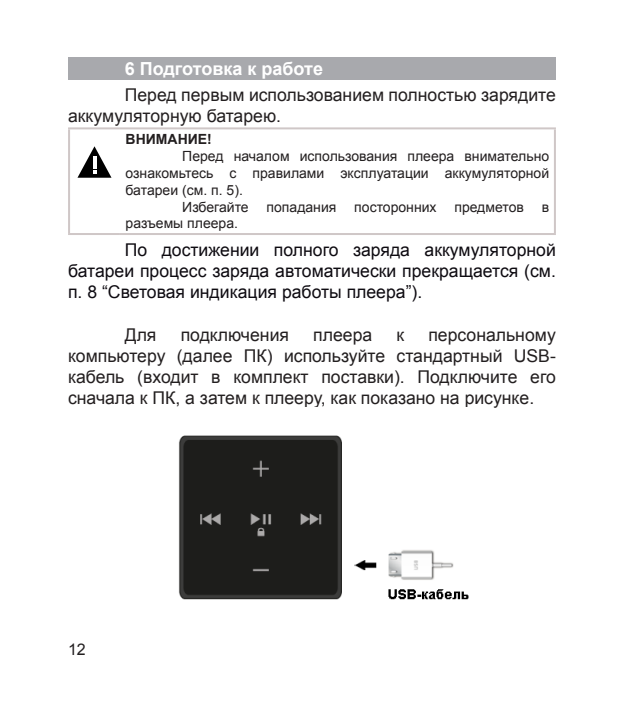
<style>
.page{position:relative;width:624px;height:715px;background:#fff}
.page>*{position:absolute;margin:0;border:0;box-sizing:border-box;transform-origin:0 0}
.t1{font:700 18px "Arial";color:#fff}
.t2{font:17.6px/21.2px "Arial";color:#231f20}
.t3{font:17.6px/21.2px "Arial";color:#0e0b11;text-align:justify}
.t4{font:16px "Arial";color:#231f20}
.t5{font:14px/16.8px "Arial";color:#231f20;text-align:justify}
.t6{font:700 14px "Arial";color:#231f20}
</style>
<div class="page">
<div style="left:68px;top:57px;width:488px;height:22px;background:#a8a9ad"></div>
<svg style="left:70px;top:129px;width:484px;height:49px"></svg>
<hr style="left:68px;top:127px;width:52px;height:2px;background:#cfc7c7">
<hr style="left:68px;top:129px;width:2px;height:104px;background:#cfc7c7">
<hr style="left:120px;top:127px;width:436px;height:2px;background:#cfc7c7">
<hr style="left:554px;top:129px;width:2px;height:104px;background:#cfc7c7">
<hr style="left:68px;top:233px;width:52px;height:2px;background:#cfc7c7">
<hr style="left:120px;top:233px;width:436px;height:2px;background:#cfc7c7">
<svg style="left:77px;top:146px;width:34px;height:32px"></svg>
<img style="left:178px;top:435px;width:291px;height:165px">
<p class="t1" style="left:125px;top:56px;width:200px">6 Подготовка к работе</p>
<p class="t2" style="left:68px;top:84px;width:489px;text-indent:57px">Перед первым использованием полностью зарядите аккумуляторную батарею.</p>
<p class="t6" style="left:126px;top:130px;width:88px">ВНИМАНИЕ!</p>
<p class="t5" style="left:126px;top:148px;width:425px;text-indent:57px">Перед началом использования плеера внимательно ознакомьтесь с правилами эксплуатации аккумуляторной батареи (см. п. 5).</p>
<p class="t5" style="left:182px;top:198px;width:68px">Избегайте</p>
<p class="t5" style="left:266px;top:198px;width:71px">попадания</p>
<p class="t5" style="left:354px;top:198px;width:84px">посторонних</p>
<p class="t5" style="left:454px;top:198px;width:71px">предметов</p>
<p class="t5" style="left:541px;top:198px;width:9px">в</p>
<p class="t5" style="left:126px;top:215px;width:114px">разъемы плеера.</p>
<p class="t3" style="left:68px;top:239px;width:489px;text-indent:57px">По достижении полного заряда аккумуляторной батареи процесс заряда автоматически прекращается (см. п. 8 “Световая индикация работы плеера”).</p>
<p class="t2" style="left:125px;top:324px;width:33px">Для</p>
<p class="t2" style="left:181px;top:324px;width:110px">подключения</p>
<p class="t2" style="left:313px;top:324px;width:60px">плеера</p>
<p class="t2" style="left:396px;top:324px;width:9px">к</p>
<p class="t2" style="left:68px;top:324px;width:489px;text-align:justify;text-indent:360px">персональному компьютеру (далее ПК) используйте стандартный USB&shy;кабель (входит в комплект поставки). Подключите его сначала к ПК, а затем к плееру, как показано на рисунке.</p>
<p class="t4" style="left:68px;top:639px;width:18px">12</p>
</div>
